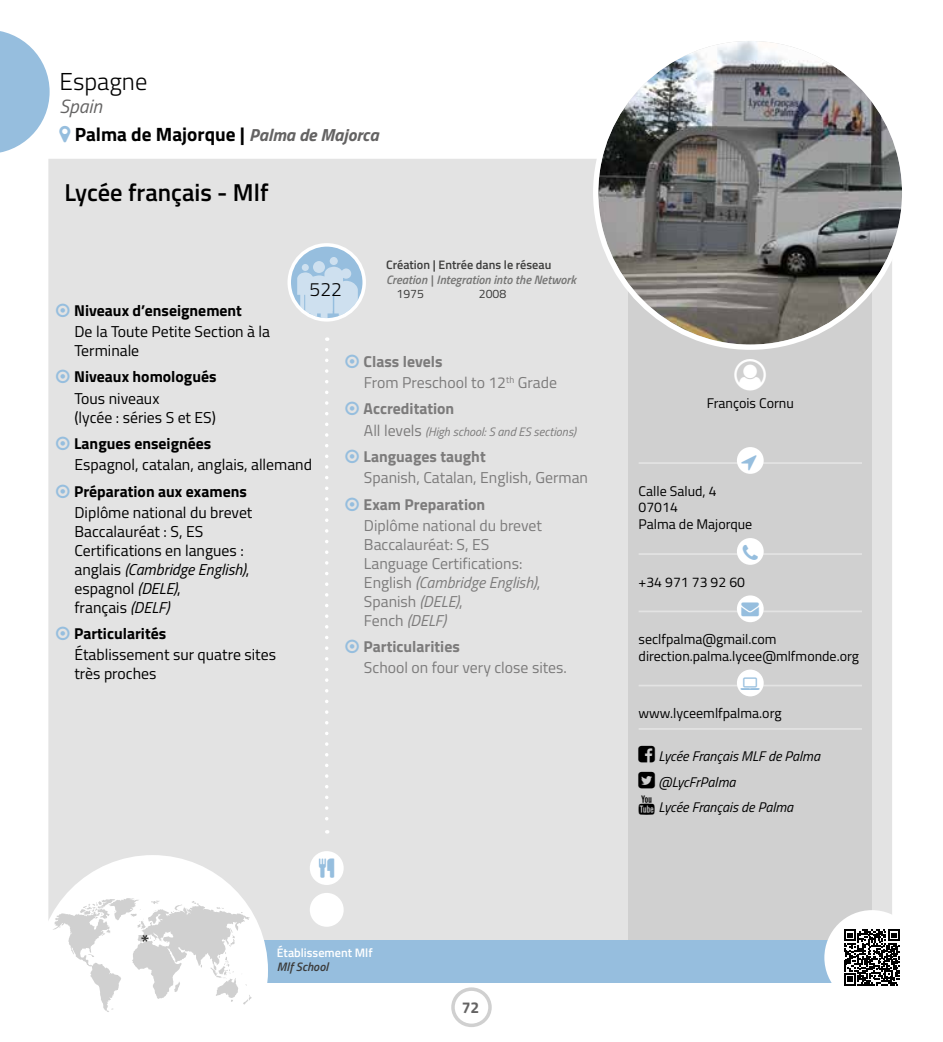
<style>
.page{position:relative;width:943px;height:1042px;background:#fff}
.page>*{position:absolute;margin:0;border:0;box-sizing:border-box;transform-origin:0 0}
.t1{font:600 24.5px "Titillium";color:#000}
.t2{font:300 24.5px "Titillium";color:#000}
.t3{font:700 19.25px "Titillium";color:#000}
.t4{font:italic 19.25px "Titillium";color:#646363}
.t5{font:300 19.25px "Titillium";color:#000}
.t6{font:15.75px/18.9px "Titillium";color:#000}
.t7{font:15.75px/18.9px "Titillium";color:#7c7b7b}
.t8{font:700 15.75px "Titillium";color:#000}
.t9{font:700 15.75px "Titillium";color:#7c7b7b}
.t10{font:700 15.75px "Titillium";color:#646363}
.t11{font:14px/16.8px "Titillium";color:#000}
.t12{font:italic 14px/25.6px "Titillium";color:#000}
.t13{font:italic 12.25px "Titillium";color:#7c7b7b}
.t14{font:italic 600 12.25px "Titillium";color:#767675}
.t15{font:600 12.25px "Titillium";color:#3c3c3b}
.t16{font:600 12.25px "Titillium";color:#fff}
.t17{font:italic 600 12.25px "Titillium";color:#3c3c3b}
.t18{font:12.25px "Titillium";color:#3c3c3b}
.s1{font-style:italic;font-size:17.5px;color:#646363}
.s2{font-style:italic}
.s3{font-weight:700}
.s4{font-style:normal;font-size:15.75px}
</style>
<div class="page">
<div style="left:48px;top:159px;width:844px;height:781px;background:#e3e3e3"></div>
<div style="left:628px;top:222px;width:243px;height:722px;background:#d0d0d0"></div>
<div style="left:74px;top:940px;width:797px;height:43px;background:#96bede"></div>
<svg style="left:0;top:31px;width:50px;height:122px"></svg>
<svg style="left:48px;top:855px;width:220px;height:143px"></svg>
<div style="left:824px;top:910px;width:95px;height:95px;background:#fff;border-radius:50%"></div>
<img style="left:598px;top:41px;width:304px;height:304px;border-radius:152px">
<svg style="left:53px;top:898px;width:198px;height:114px"></svg>
<svg style="left:289px;top:245px;width:75px;height:75px"></svg>
<svg style="left:297px;top:257px;width:61px;height:61px;background:#c3d9eb"></svg>
<div style="left:287px;top:243px;width:79px;height:79px;border:4px solid #fff;border-radius:50%"></div>
<svg style="left:325px;top:350px;width:3px;height:483px"></svg>
<div style="left:310px;top:851px;width:34px;height:34px;background:#fff;border-radius:50%"></div>
<div style="left:451px;top:987px;width:40px;height:40px;border:4px solid #d0d0d0;border-radius:50%"></div>
<div style="left:310px;top:893px;width:34px;height:34px;background:#fff;border-radius:50%"></div>
<svg style="left:844px;top:929px;width:55px;height:56px"></svg>
<hr style="left:638px;top:462px;width:224px;height:2px;background:#e3e3e3">
<hr style="left:638px;top:553px;width:224px;height:2px;background:#e3e3e3">
<hr style="left:638px;top:610px;width:224px;height:2px;background:#e3e3e3">
<hr style="left:638px;top:685px;width:224px;height:1px;background:#e3e3e3">
<hr style="left:638px;top:728px;width:224px;height:2px;background:#e3e3e3">
<div style="left:737px;top:447px;width:26px;height:27px;background:#fff;border-radius:50%"></div>
<div style="left:737px;top:538px;width:26px;height:27px;background:#fff;border-radius:50%"></div>
<div style="left:737px;top:595px;width:26px;height:27px;background:#fff;border-radius:50%"></div>
<div style="left:737px;top:669px;width:26px;height:27px;background:#fff;border-radius:50%"></div>
<svg style="left:345px;top:354px;width:14px;height:14px"></svg>
<svg style="left:345px;top:402px;width:14px;height:13px"></svg>
<svg style="left:345px;top:450px;width:14px;height:13px"></svg>
<svg style="left:345px;top:497px;width:14px;height:14px"></svg>
<svg style="left:345px;top:639px;width:14px;height:14px"></svg>
<svg style="left:56px;top:303px;width:14px;height:14px"></svg>
<svg style="left:56px;top:370px;width:14px;height:13px"></svg>
<svg style="left:56px;top:436px;width:14px;height:14px"></svg>
<svg style="left:56px;top:484px;width:14px;height:14px"></svg>
<svg style="left:56px;top:626px;width:14px;height:14px"></svg>
<h1 class="t2" style="left:60px;top:63px;width:89px">Espagne</h1>
<p class="t4" style="left:60px;top:92px;width:44px">Spain</p>
<p class="t3" style="left:75px;top:119px;width:305px">Palma de Majorque | <span class="s1">Palma de Majorca</span></p>
<h1 class="t1" style="left:64px;top:174px;width:205px">Lycée français - Mlf</h1>
<p class="t5" style="left:309px;top:275px;width:34px">522</p>
<p class="t8" style="left:74px;top:298px;width:169px">Niveaux d’enseignement</p>
<p class="t6" style="left:74px;top:321px;width:197px">De la Toute Petite Section à la<br>Terminale</p>
<p class="t8" style="left:74px;top:365px;width:144px">Niveaux homologués</p>
<p class="t6" style="left:74px;top:388px;width:143px">Tous niveaux<br>(lycée : séries S et ES)</p>
<p class="t8" style="left:74px;top:431px;width:139px">Langues enseignées</p>
<p class="t6" style="left:74px;top:455px;width:239px">Espagnol, catalan, anglais, allemand</p>
<p class="t8" style="left:74px;top:479px;width:174px">Préparation aux examens</p>
<p class="t6" style="left:74px;top:502px;width:179px">Diplôme national du brevet<br>Baccalauréat : S, ES<br>Certifications en langues : anglais <span class="s2">(Cambridge English)</span>, espagnol <span class="s2">(DELE)</span>,<br>français <span class="s2">(DELF)</span></p>
<p class="t8" style="left:74px;top:621px;width:94px">Particularités</p>
<p class="t6" style="left:74px;top:644px;width:203px">Établissement sur quatre sites très proches</p>
<p class="t15" style="left:386px;top:255px;width:167px">Création | Entrée dans le réseau</p>
<p class="t14" style="left:386px;top:270px;width:191px">Creation | Integration into the Network</p>
<p class="t18" style="left:396px;top:285px;width:29px">1975</p>
<p class="t18" style="left:479px;top:285px;width:29px">2008</p>
<p class="t7" style="left:363px;top:350px;width:195px;line-height:21.3px"><span class="s3">Class levels<br></span>From Preschool to 12<sup>th</sup> Grade</p>
<p class="t9" style="left:363px;top:397px;width:92px">Accreditation</p>
<p class="t13" style="left:364px;top:422px;width:213px"><span class="s4">All levels</span> (High school: S and ES sections)</p>
<p class="t9" style="left:363px;top:444px;width:124px">Languages taught</p>
<p class="t7" style="left:364px;top:468px;width:225px">Spanish, Catalan, English, German</p>
<p class="t9" style="left:363px;top:492px;width:123px">Exam Preparation</p>
<p class="t7" style="left:364px;top:515px;width:179px">Diplôme national du brevet<br>Baccalauréat: S, ES<br>Language Certifications:<br>English <span class="s2">(Cambridge English)</span>,<br>Spanish <span class="s2">(DELE)</span>,<br>Fench <span class="s2">(DELF)</span></p>
<p class="t9" style="left:363px;top:634px;width:98px">Particularities</p>
<p class="t7" style="left:364px;top:658px;width:204px">School on four very close sites.</p>
<p class="t16" style="left:277px;top:943px;width:97px">Établissement Mlf</p>
<p class="t17" style="left:277px;top:958px;width:53px">Mlf School</p>
<p class="t10" style="left:461px;top:995px;width:19px">72</p>
<p class="t11" style="left:706px;top:394px;width:89px">François Cornu</p>
<p class="t11" style="left:638px;top:482px;width:115px">Calle Salud, 4<br>07014<br>Palma de Majorque</p>
<p class="t11" style="left:638px;top:572px;width:108px">+34 971 73 92 60</p>
<p class="t11" style="left:638px;top:630px;width:222px">seclfpalma@gmail.com direction.palma.lycee@mlfmonde.org</p>
<p class="t11" style="left:638px;top:704px;width:144px">www.lyceemlfpalma.org</p>
<p class="t12" style="left:658px;top:743px;width:163px">Lycée Français MLF de Palma @LycFrPalma<br>Lycée Français de Palma</p>
</div>
